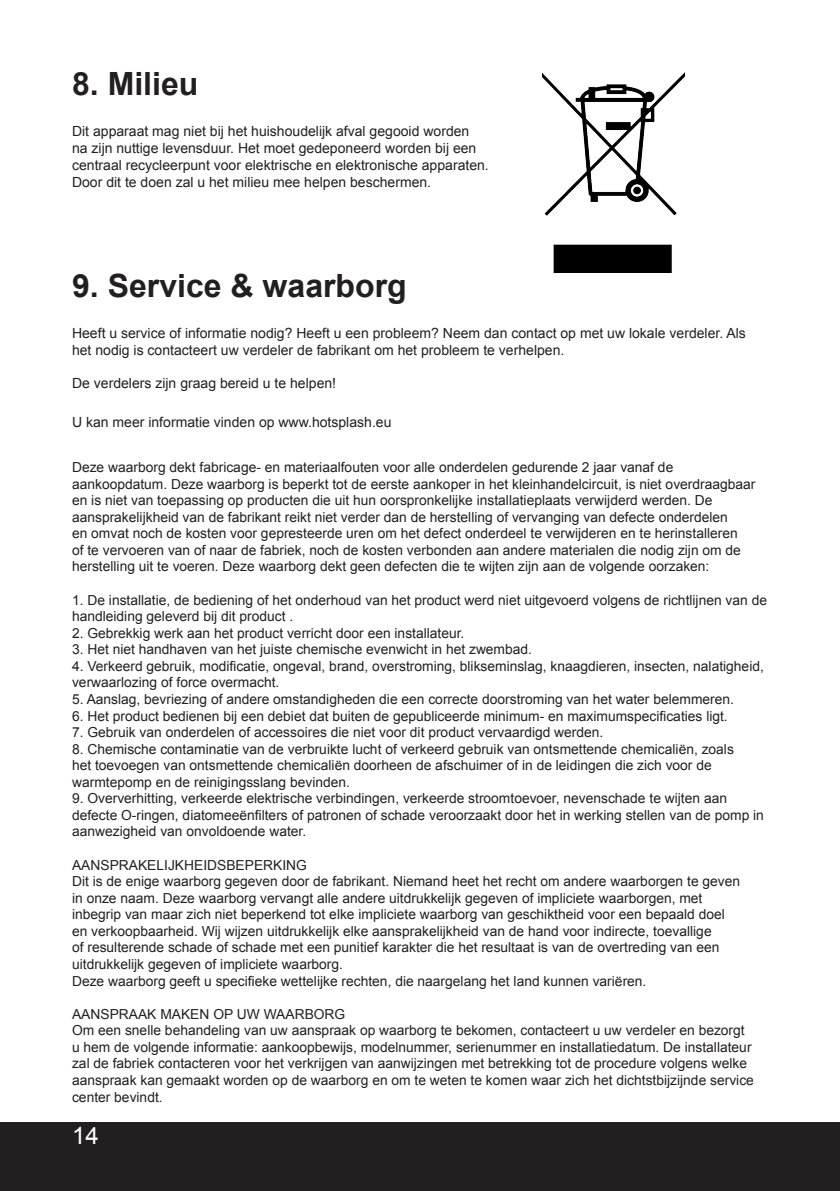
<style>
.page{position:relative;width:840px;height:1191px;background:#fff}
.page>*{position:absolute;margin:0;border:0;box-sizing:border-box;transform-origin:0 0}
.Alineastijl_1{font:700 32px "Arial";color:#231f20}
.t1{font:24px "Arial";color:#fff}
.Alineastijl_1-2{font:14px/16.8px "Arial";color:#231f20}
.Alineastijl_1-3{font:13.8px/16.6px "Arial";color:#231f20}
</style>
<div class="page">
<div style="left:0;top:1122px;width:839px;height:69px;background:#231f20"></div>
<img style="left:542px;top:73px;width:142px;height:200px">
<p class="Alineastijl_1" style="left:72px;top:63px;width:128px">8. Milieu</p>
<p class="Alineastijl_1-2" style="left:72px;top:123px;width:398px">Dit apparaat mag niet bij het huishoudelijk afval gegooid worden</p>
<p class="Alineastijl_1-2" style="left:72px;top:140px;width:405px">na zijn nuttige levensduur. Het moet gedeponeerd worden bij een</p>
<p class="Alineastijl_1-2" style="left:72px;top:157px;width:418px">centraal recycleerpunt voor elektrische en elektronische apparaten.</p>
<p class="Alineastijl_1-2" style="left:72px;top:173px;width:360px">Door dit te doen zal u het milieu mee helpen beschermen.</p>
<p class="Alineastijl_1" style="left:72px;top:264px;width:336px">9. Service &amp; waarborg</p>
<p class="Alineastijl_1-2" style="left:72px;top:325px;width:675px">Heeft u service of informatie nodig? Heeft u een probleem? Neem dan contact op met uw lokale verdeler. Als het nodig is contacteert uw verdeler de fabrikant om het probleem te verhelpen.</p>
<p class="Alineastijl_1-2" style="left:72px;top:375px;width:265px">De verdelers zijn graag bereid u te helpen!</p>
<p class="Alineastijl_1-2" style="left:72px;top:413px;width:321px">U kan meer informatie vinden op www.hotsplash.eu</p>
<p class="Alineastijl_1-3" style="left:72px;top:459px;width:684px">Deze waarborg dekt fabricage- en materiaalfouten voor alle onderdelen gedurende 2 jaar vanaf de aankoopdatum. Deze waarborg is beperkt tot de eerste aankoper in het kleinhandelcircuit, is niet overdraagbaar en is niet van toepassing op producten die uit hun oorspronkelijke installatieplaats verwijderd werden. De aansprakelijkheid van de fabrikant reikt niet verder dan de herstelling of vervanging van defecte onderdelen<br>en omvat noch de kosten voor gepresteerde uren om het defect onderdeel te verwijderen en te herinstalleren<br>of te vervoeren van of naar de fabriek, noch de kosten verbonden aan andere materialen die nodig zijn om de herstelling uit te voeren. Deze waarborg dekt geen defecten die te wijten zijn aan de volgende oorzaken:</p>
<p class="Alineastijl_1-3" style="left:72px;top:591px;width:696px">1. De installatie, de bediening of het onderhoud van het product werd niet uitgevoerd volgens de richtlijnen van de handleiding geleverd bij dit product .</p>
<p class="Alineastijl_1-3" style="left:72px;top:624px;width:393px">2. Gebrekkig werk aan het product verricht door een installateur.</p>
<p class="Alineastijl_1-3" style="left:72px;top:641px;width:461px">3. Het niet handhaven van het juiste chemische evenwicht in het zwembad.</p>
<p class="Alineastijl_1-3" style="left:72px;top:658px;width:693px">4. Verkeerd gebruik, modificatie, ongeval, brand, overstroming, blikseminslag, knaagdieren, insecten, nalatigheid, verwaarlozing of force overmacht.</p>
<p class="Alineastijl_1-3" style="left:72px;top:691px;width:663px">5. Aanslag, bevriezing of andere omstandigheden die een correcte doorstroming van het water belemmeren.</p>
<p class="Alineastijl_1-3" style="left:72px;top:707px;width:657px">6. Het product bedienen bij een debiet dat buiten de gepubliceerde minimum- en maximumspecificaties ligt.</p>
<p class="Alineastijl_1-3" style="left:72px;top:724px;width:532px">7. Gebruik van onderdelen of accessoires die niet voor dit product vervaardigd werden.</p>
<p class="Alineastijl_1-3" style="left:72px;top:740px;width:663px">8. Chemische contaminatie van de verbruikte lucht of verkeerd gebruik van ontsmettende chemicaliën, zoals het toevoegen van ontsmettende chemicaliën doorheen de afschuimer of in de leidingen die zich voor de warmtepomp en de reinigingsslang bevinden.</p>
<p class="Alineastijl_1-3" style="left:72px;top:790px;width:693px">9. Oververhitting, verkeerde elektrische verbindingen, verkeerde stroomtoevoer, nevenschade te wijten aan defecte O-ringen, diatomeeënfilters of patronen of schade veroorzaakt door het in werking stellen van de pomp in aanwezigheid van onvoldoende water.</p>
<p class="Alineastijl_1-3" style="left:72px;top:856px;width:236px">AANSPRAKELIJKHEIDSBEPERKING</p>
<p class="Alineastijl_1-3" style="left:72px;top:873px;width:669px">Dit is de enige waarborg gegeven door de fabrikant. Niemand heet het recht om andere waarborgen te geven in onze naam. Deze waarborg vervangt alle andere uitdrukkelijk gegeven of impliciete waarborgen, met inbegrip van maar zich niet beperkend tot elke impliciete waarborg van geschiktheid voor een bepaald doel en verkoopbaarheid. Wij wijzen uitdrukkelijk elke aansprakelijkheid van de hand voor indirecte, toevallige<br>of resulterende schade of schade met een punitief karakter die het resultaat is van de overtreding van een uitdrukkelijk gegeven of impliciete waarborg.</p>
<p class="Alineastijl_1-3" style="left:72px;top:972px;width:575px">Deze waarborg geeft u specifieke wettelijke rechten, die naargelang het land kunnen variëren.</p>
<p class="Alineastijl_1-3" style="left:72px;top:1005px;width:274px">AANSPRAAK MAKEN OP UW WAARBORG</p>
<p class="Alineastijl_1-3" style="left:72px;top:1022px;width:683px">Om een snelle behandeling van uw aanspraak op waarborg te bekomen, contacteert u uw verdeler en bezorgt u hem de volgende informatie: aankoopbewijs, modelnummer, serienummer en installatiedatum. De installateur zal de fabriek contacteren voor het verkrijgen van aanwijzingen met betrekking tot de procedure volgens welke aanspraak kan gemaakt worden op de waarborg en om te weten te komen waar zich het dichtstbijzijnde service center bevindt.</p>
<h2 class="t1" style="left:72px;top:1119px;width:28px">14</h2>
</div>
